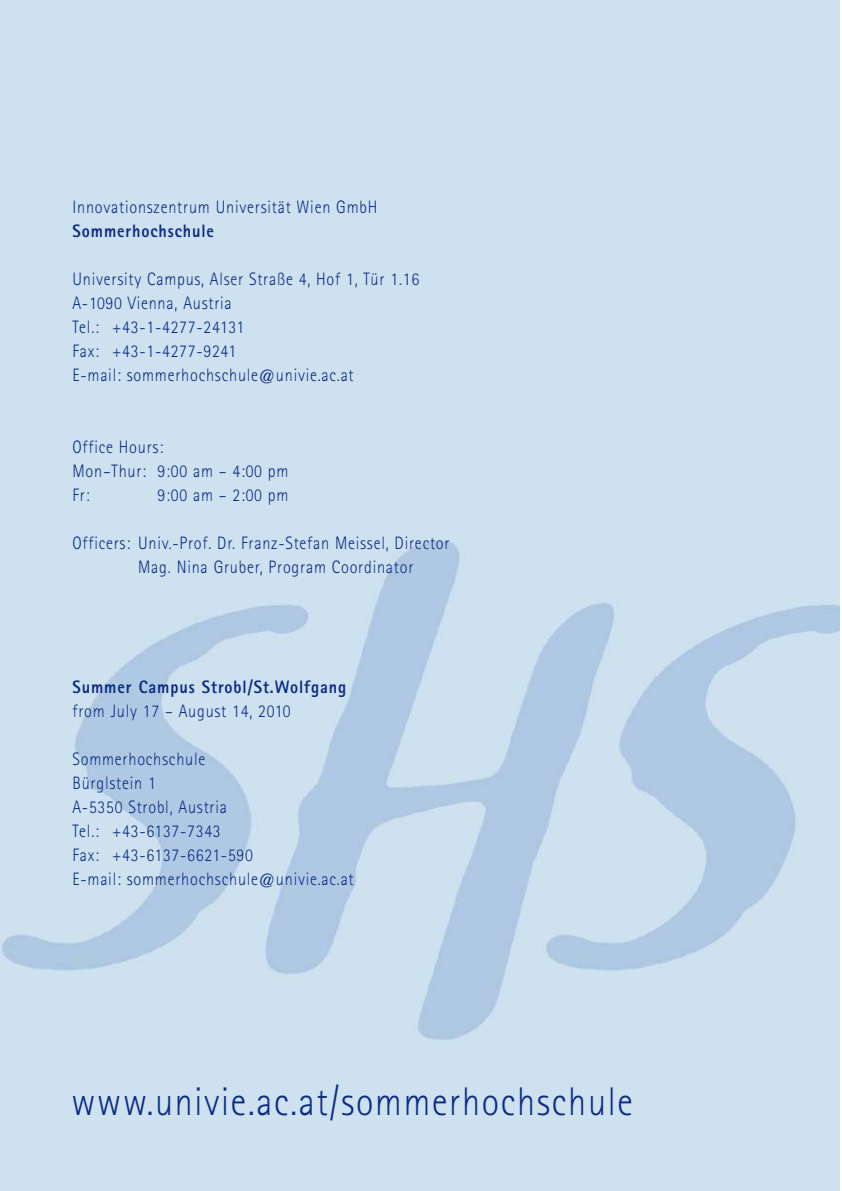
<style>
.page{position:relative;width:842px;height:1191px;background:#fff}
.page>*{position:absolute;margin:0;border:0;box-sizing:border-box;transform-origin:0 0}
.t1{font:300 40px "Rotis Sans Serif";letter-spacing:.05em;color:#0c2c84;scale:.9 1}
.t2{font:300 18px/24px "Rotis Sans Serif";letter-spacing:.05em;color:#0c2c84;scale:.9 1}
.t3{font:800 18px "Rotis Sans Serif";letter-spacing:.055em;color:#0c2c84;scale:.9 1}
</style>
<div class="page">
<div style="left:0;top:0;width:839px;height:1191px;background:#cee1ee"></div>
<img style="left:2px;top:541px;width:837px;height:499px">
<p class="t2" style="left:73px;top:197px;width:340px">Innovationszentrum Universität Wien GmbH</p>
<p class="t3" style="left:73px;top:225px;width:159px">Sommerhochschule</p>
<p class="t2" style="left:73px;top:269px;width:387px">University Campus, Alser Straße 4, Hof 1, Tür 1.16<br>A-1090 Vienna, Austria<br>Tel.: +43-1-4277-24131<br>Fax: +43-1-4277-9241<br>E-mail: sommerhochschule@univie.ac.at</p>
<p class="t2" style="left:73px;top:437px;width:242px">Office Hours:<br>Mon–Thur: 9:00 am – 4:00 pm<br>Fr:</p>
<p class="t2" style="left:158px;top:485px;width:147px">9:00 am – 2:00 pm</p>
<p class="t2" style="left:138px;top:533px;width:347px;text-indent:-66px">Officers: Univ.-Prof. Dr. Franz-Stefan Meissel, Director<br>Mag. Nina Gruber, Program Coordinator</p>
<p class="t3" style="left:73px;top:681px;width:305px">Summer Campus Strobl/St.Wolfgang</p>
<p class="t2" style="left:73px;top:701px;width:244px">from July 17 – August 14, 2010</p>
<p class="t2" style="left:73px;top:749px;width:314px">Sommerhochschule<br>Bürglstein 1<br>A-5350 Strobl, Austria<br>Tel.: +43-6137-7343<br>Fax: +43-6137-6621-590<br>E-mail: sommerhochschule@univie.ac.at</p>
<h1 class="t1" style="left:72px;top:1087px;width:625px">www.univie.ac.at/sommerhochschule</h1>
</div>
